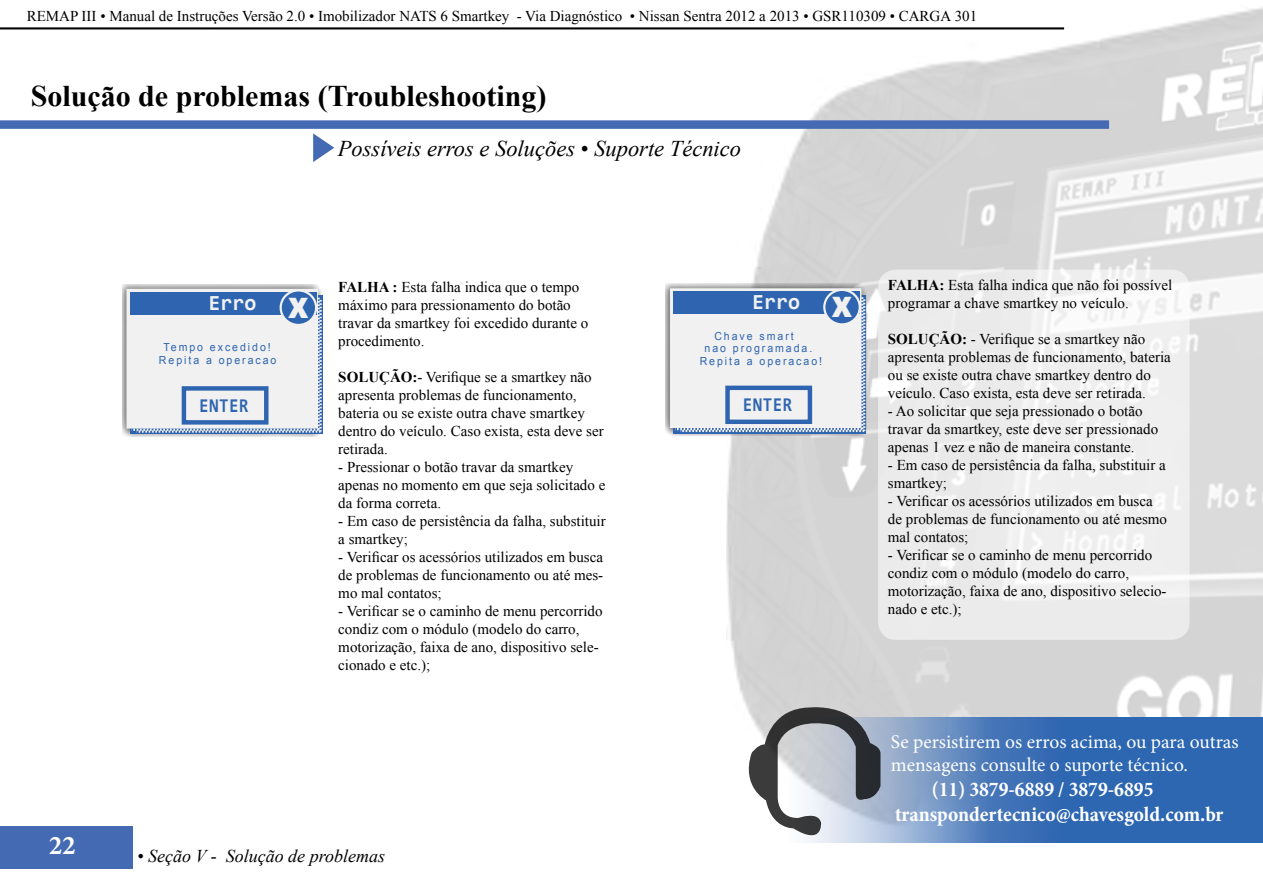
<style>
.page{position:relative;width:1263px;height:893px;background:#fff}
.page>*{position:absolute;margin:0;border:0;box-sizing:border-box;transform-origin:0 0}
.t1{font:700 30px "Times New Roman";color:#000}
.t2{font:700 27px "Minion Pro";color:#fff}
.t3{font:italic 22.5px "Times New Roman";color:#000}
.t4{font:700 21.75px "Consolas";color:#f1f1f2}
.t5{font:700 condensed 21px/25.2px "Minion Pro";color:#fff}
.t6{font:700 19.65px "Consolas";letter-spacing:.03em;color:#2f65b0;scale:.88 1}
.t7{font:19.5px/23.4px "Minion Pro";color:#fff}
.t8{font:italic 18px "Times New Roman";color:#000}
.t9{font:15px/18px "Times New Roman";color:#000}
.t10{font:11.1px/12.8px "Arial";letter-spacing:.185em;color:#2f65b0;text-align:center;scale:.95 1}
.s1{font-style:normal}
.s2{font-family:"Arial";font-weight:900;font-size:39.15px}
.s3{font-weight:700}
</style>
<div class="page">
<hr style="left:0;top:28px;width:1064px;height:1px;background:#000">
<hr style="left:0;top:29px;width:1064px;height:1px;background:#000">
<img style="left:727px;top:7px;width:536px;height:710px">
<div style="left:0;top:826px;width:133px;height:42px;background:#436ab3"></div>
<div style="left:0;top:120px;width:1109px;height:9px;background:#436ab3"></div>
<svg style="left:313px;top:133px;width:21px;height:29px"></svg>
<svg style="left:806px;top:717px;width:457px;height:126px;background:#4777b8"></svg>
<svg style="left:740px;top:699px;width:140px;height:138px"></svg>
<img style="left:122px;top:284px;width:201px;height:152px">
<div style="left:127px;top:289px;width:191px;height:139px;border:1px solid #f1f1f2"></div>
<svg style="left:131px;top:298px;width:191px;height:135px"></svg>
<div style="left:130px;top:292px;width:186px;height:22px;background:#2f65b0"></div>
<div style="left:281px;top:290px;width:35px;height:35px;background:#2f65b0;border-radius:50%"></div>
<div style="left:280px;top:289px;width:37px;height:37px;border:2px solid #f1f1f2;border-radius:50%"></div>
<div style="left:184px;top:388px;width:82px;height:34px;background:#f1f1f2"></div>
<div style="left:182px;top:386px;width:86px;height:39px;border:4px solid #2f65b0"></div>
<div style="left:878px;top:270px;width:311px;height:370px;background:linear-gradient(to right,#ebebeb,#f2f2f2);border-radius:18px"></div>
<img style="left:666px;top:284px;width:200px;height:151px">
<div style="left:671px;top:289px;width:190px;height:138px;background:#f1f1f2"></div>
<div style="left:670px;top:288px;width:191px;height:140px;border:1px solid #f1f1f2"></div>
<svg style="left:675px;top:297px;width:190px;height:135px"></svg>
<div style="left:674px;top:291px;width:186px;height:23px;background:#2f65b0"></div>
<div style="left:824px;top:290px;width:36px;height:34px;background:#2f65b0;border-radius:50%"></div>
<div style="left:823px;top:289px;width:38px;height:36px;border:2px solid #f1f1f2;border-radius:50%"></div>
<div style="left:727px;top:388px;width:83px;height:34px;background:#f1f1f2"></div>
<div style="left:725px;top:386px;width:87px;height:38px;border:4px solid #2f65b0"></div>
<p class="t9" style="left:27px;top:7px;width:952px">REMAP III • Manual de Instruções Versão 2.0 • Imobilizador NATS 6 Smartkey - Via Diagnóstico • Nissan Sentra 2012 a 2013 • GSR110309 • CARGA 301</p>
<h1 class="t1" style="left:31px;top:75px;width:517px">Solução de problemas (Troubleshooting)</h1>
<h2 class="t2" style="left:49px;top:827px;width:28px">22</h2>
<h3 class="t3" style="left:338px;top:133px;width:405px">Possíveis erros e Soluções <span class="s1">•</span> Suporte Técnico</h3>
<h3 class="t4" style="left:209px;top:289px;width:102px">Erro <span class="s2">x</span></h3>
<p class="t10" style="left:159px;top:341px;width:125px">Tempo excedido!<br>Repita a operacao</p>
<h3 class="t6" style="left:199px;top:393px;width:58px">ENTER</h3>
<p class="t9" style="left:338px;top:278px;width:251px"><span class="s3">FALHA :</span> Esta falha indica que o tempo máximo para pressionamento do botão travar da smartkey foi excedido durante o procedimento.</p>
<p class="t9" style="left:338px;top:368px;width:267px"><span class="s3">SOLUÇÃO:</span>- Verifique se a smartkey não apresenta problemas de funcionamento, bateria ou se existe outra chave smartkey dentro do veículo. Caso exista, esta deve ser retirada.</p>
<p class="t9" style="left:338px;top:458px;width:269px">- Pressionar o botão travar da smartkey apenas no momento em que seja solicitado e da forma correta.</p>
<p class="t9" style="left:338px;top:512px;width:269px">- Em caso de persistência da falha, substituir a smartkey;</p>
<p class="t9" style="left:338px;top:548px;width:266px;text-align:justify">- Verificar os acessórios utilizados em busca de problemas de funcionamento ou até mes&shy;mo mal contatos;</p>
<p class="t9" style="left:338px;top:602px;width:266px">- Verificar se o caminho de menu percorrido condiz com o módulo (modelo do carro, motorização, faixa de ano, dispositivo sele&shy;cionado e etc.);</p>
<p class="t8" style="left:137px;top:844px;width:249px">• Seção V - Solução de problemas</p>
<h3 class="t4" style="left:752px;top:288px;width:102px">Erro <span class="s2">x</span></h3>
<p class="t10" style="left:714px;top:329px;width:85px">Chave smart</p>
<p class="t10" style="left:705px;top:342px;width:115px">nao programada.</p>
<p class="t10" style="left:700px;top:355px;width:130px">Repita a operacao!</p>
<h3 class="t6" style="left:743px;top:392px;width:58px">ENTER</h3>
<p class="t9" style="left:888px;top:276px;width:286px"><span class="s3">FALHA:</span> Esta falha indica que não foi possível programar a chave smartkey no veículo.</p>
<p class="t9" style="left:888px;top:330px;width:284px"><span class="s3">SOLUÇÃO:</span> - Verifique se a smartkey não apresenta problemas de funcionamento, bateria ou se existe outra chave smartkey dentro do veículo. Caso exista, esta deve ser retirada.</p>
<p class="t9" style="left:888px;top:402px;width:272px">- Ao solicitar que seja pressionado o botão travar da smartkey, este deve ser pressionado apenas 1 vez e não de maneira constante.</p>
<p class="t9" style="left:888px;top:456px;width:279px">- Em caso de persistência da falha, substituir a smartkey;</p>
<p class="t9" style="left:888px;top:492px;width:281px">- Verificar os acessórios utilizados em busca de problemas de funcionamento ou até mesmo mal contatos;</p>
<p class="t9" style="left:888px;top:546px;width:280px">- Verificar se o caminho de menu percorrido condiz com o módulo (modelo do carro, motorização, faixa de ano, dispositivo selecio&shy;nado e etc.);</p>
<h3 class="t7" style="left:891px;top:730px;width:349px">Se persistirem os erros acima, ou para outras mensagens consulte o suporte técnico.</h3>
<h3 class="t5" style="left:895px;top:777px;width:330px;text-indent:37px">(11) 3879-6889 / 3879-6895 transpondertecnico@chavesgold.com.br</h3>
</div>
